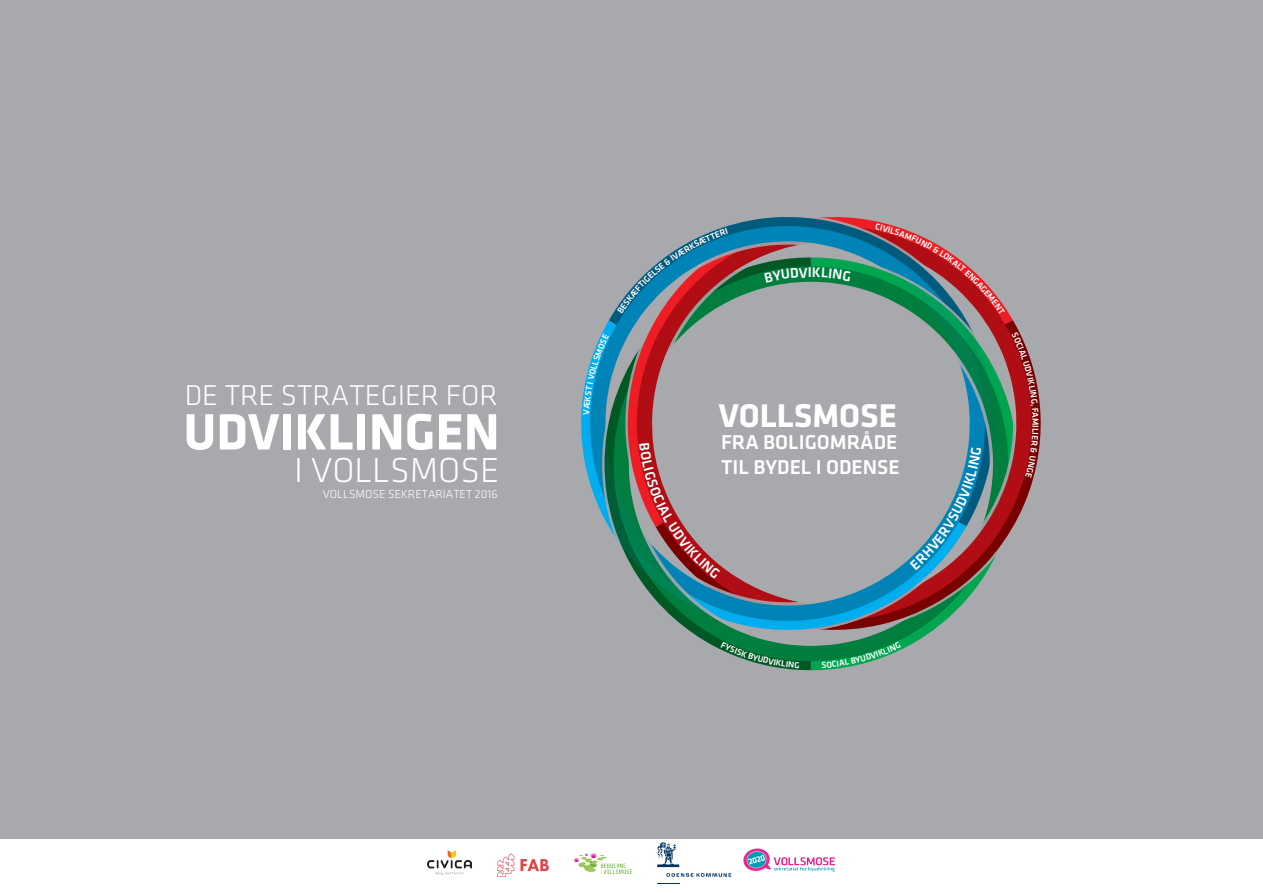
<style>
.page{position:relative;width:1263px;height:893px;background:#fff}
.page>*{position:absolute;margin:0;border:0;box-sizing:border-box;transform-origin:0 0}
.t1{font:700 52.95px "Klavika";color:#fff}
.t2{font:300 36px "Klavika";color:#fff}
.t3{font:700 34.05px "Klavika";color:#fff}
.t4{font:300 29.7px "Klavika";color:#fff}
.t5{font:500 20.85px/24.9px "Klavika";color:#fff}
.t6{font:500 14.55px "Klavika";color:#fff}
.t7{font:300 12px "Klavika";color:#fff}
</style>
<div class="page">
<img style="left:573px;top:852px;width:59px;height:22px">
<img style="left:427px;top:851px;width:44px;height:23px">
<svg style="left:657px;top:883px;width:22px;height:1px"></svg>
<svg style="left:666px;top:873px;width:65px;height:4px"></svg>
<svg style="left:657px;top:842px;width:22px;height:25px"></svg>
<img style="left:743px;top:848px;width:91px;height:23px">
<img style="left:497px;top:853px;width:52px;height:23px">
<div style="left:0;top:0;width:1263px;height:839px;background:#a8a9ad"></div>
<svg style="left:820px;top:630px;width:113px;height:40px"></svg>
<svg style="left:688px;top:630px;width:132px;height:40px"></svg>
<svg style="left:994px;top:313px;width:47px;height:246px"></svg>
<svg style="left:971px;top:533px;width:23px;height:61px"></svg>
<svg style="left:581px;top:329px;width:390px;height:301px"></svg>
<svg style="left:604px;top:217px;width:390px;height:316px"></svg>
<svg style="left:764px;top:268px;width:87px;height:14px"></svg>
<svg style="left:639px;top:443px;width:82px;height:136px"></svg>
<svg style="left:910px;top:447px;width:71px;height:123px"></svg>
<svg style="left:721px;top:642px;width:78px;height:26px"></svg>
<svg style="left:822px;top:642px;width:79px;height:26px"></svg>
<svg style="left:875px;top:223px;width:130px;height:92px"></svg>
<svg style="left:1012px;top:332px;width:26px;height:146px"></svg>
<svg style="left:583px;top:334px;width:26px;height:80px"></svg>
<svg style="left:617px;top:228px;width:111px;height:85px"></svg>
<p class="t4" style="left:185px;top:379px;width:314px">DE TRE STRATEGIER FOR</p>
<p class="t1" style="left:183px;top:403px;width:318px">UDVIKLINGEN</p>
<p class="t2" style="left:294px;top:451px;width:207px">I VOLLSMOSE</p>
<p class="t7" style="left:323px;top:487px;width:176px">VOLLSMOSE SEKRETARIATET 2016</p>
<p class="t6" style="left:808px;top:265px;width:6px">I</p>
<p class="t3" style="left:719px;top:397px;width:180px">VOLLSMOSE</p>
<p class="t5" style="left:721px;top:430px;width:180px">FRA BOLIGOMRÅDE<br>TIL BYDEL I ODENSE</p>
</div>
